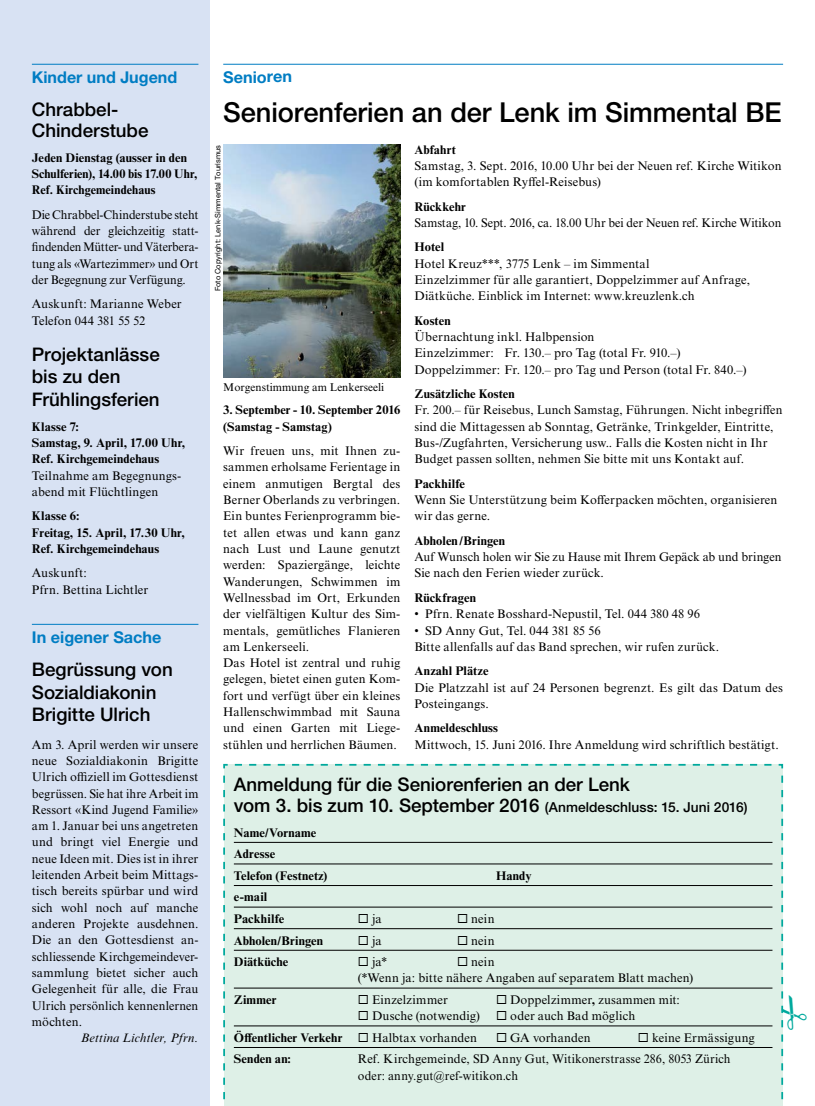
<style>
.page{position:relative;width:815px;height:1106px;background:#fff}
.page>*{position:absolute;margin:0;border:0;box-sizing:border-box;transform-origin:0 0}
.t1{font:500 27.5px "Helvetica Neue LT Pro";color:#000}
.t2{font:500 18.75px/22.5px "Helvetica Neue LT Pro";color:#000}
.t3{font:700 16.25px "Helvetica Neue LT Pro";color:#007dc3}
.t4{font:500 13.75px "Helvetica Neue LT Pro";letter-spacing:.005em;color:#000}
.t5{font:12.5px/16.2px "Times NRMT Pro";letter-spacing:.01em;color:#000}
.t6{font:700 12.5px/16.2px "Times NRMT Pro";letter-spacing:.01em;color:#000}
.t7{font:italic 12.5px "Times NRMT Pro";letter-spacing:.01em;color:#000}
.t8{font:11.25px "Times NRMT Pro";color:#000}
.t9{font:7.5px "Helvetica Neue LT Pro";color:#000}
.s1{font-size:18.75px}
.s2{font-weight:700}
.s3{font-weight:400}
</style>
<div class="page">
<div style="left:0;top:0;width:209px;height:1106px;background:#d8e2f3"></div>
<hr style="left:32px;top:64px;width:166px;height:1px;background:#007dc3">
<hr style="left:223px;top:64px;width:560px;height:1px;background:#007dc3">
<img style="left:223px;top:145px;width:177px;height:232px">
<div style="left:223px;top:763px;width:561px;height:343px;background:#def0e7"></div>
<hr style="left:234px;top:842px;width:538px;height:1px;background:#000">
<hr style="left:234px;top:863px;width:538px;height:1px;background:#000">
<hr style="left:234px;top:885px;width:538px;height:1px;background:#000">
<hr style="left:234px;top:906px;width:538px;height:1px;background:#000">
<hr style="left:234px;top:928px;width:538px;height:1px;background:#000">
<hr style="left:234px;top:949px;width:538px;height:1px;background:#000">
<hr style="left:234px;top:987px;width:538px;height:1px;background:#000">
<hr style="left:234px;top:1025px;width:538px;height:1px;background:#000">
<hr style="left:234px;top:1047px;width:538px;height:1px;background:#000">
<hr style="left:32px;top:624px;width:166px;height:1px;background:#007dc3">
<svg style="left:468px;top:923px;width:13px;height:1px"></svg>
<svg style="left:369px;top:944px;width:13px;height:1px"></svg>
<svg style="left:468px;top:944px;width:13px;height:1px"></svg>
<svg style="left:369px;top:966px;width:13px;height:1px"></svg>
<svg style="left:468px;top:966px;width:13px;height:1px"></svg>
<svg style="left:369px;top:1004px;width:13px;height:1px"></svg>
<svg style="left:507px;top:1004px;width:13px;height:1px"></svg>
<svg style="left:369px;top:1020px;width:13px;height:1px"></svg>
<svg style="left:507px;top:1020px;width:13px;height:1px"></svg>
<svg style="left:369px;top:1041px;width:13px;height:1px"></svg>
<svg style="left:507px;top:1041px;width:13px;height:1px"></svg>
<svg style="left:649px;top:1041px;width:12px;height:1px"></svg>
<svg style="left:780px;top:772px;width:4px;height:334px"></svg>
<h3 class="t3" style="left:32px;top:66px;width:147px">Kinder und Jugend</h3>
<h2 class="t2" style="left:32px;top:99px;width:118px;line-height:21.2px">Chrabbel-<br>Chinderstube</h2>
<p class="t6" style="left:32px;top:149px;width:167px">Jeden Dienstag (ausser in den<br>Schulferien), 14.00 bis 17.00 Uhr,<br>Ref. Kirchgemeindehaus</p>
<p class="t5" style="left:32px;top:207px;width:168px;text-align:justify">Die Chrabbel-Chinderstube steht während der gleichzeitig statt&shy;findenden Mütter- und Väterbera&shy;tung als «Wartezimmer» und Ort der Begegnung zur Verfügung.</p>
<p class="t5" style="left:32px;top:297px;width:151px">Auskunft: Marianne Weber<br>Telefon 044 381 55 52</p>
<h2 class="t2" style="left:32px;top:342px;width:129px">Projektanlässe bis zu den<br>Frühlingsferien</h2>
<p class="t6" style="left:32px;top:418px;width:155px">Klasse 7:<br>Samstag, 9. April, 17.00 Uhr,<br>Ref. Kirchgemeindehaus</p>
<p class="t5" style="left:32px;top:468px;width:151px">Teilnahme am Begegnungs&shy;abend mit Flüchtlingen</p>
<p class="t6" style="left:32px;top:508px;width:155px">Klasse 6:<br>Freitag, 15. April, 17.30 Uhr,<br>Ref. Kirchgemeindehaus</p>
<p class="t5" style="left:32px;top:566px;width:118px">Auskunft:<br>Pfrn. Bettina Lichtler</p>
<h3 class="t3" style="left:32px;top:626px;width:131px">In eigener Sache</h3>
<h2 class="t2" style="left:32px;top:658px;width:142px">Begrüssung von<br>Sozialdiakonin<br>Brigitte Ulrich</h2>
<p class="t5" style="left:32px;top:737px;width:168px;text-align:justify">Am 3. April werden wir unsere neue Sozialdiakonin Brigitte Ulrich offiziell im Gottesdienst begrüssen. Sie hat ihre Arbeit im Ressort «Kind Jugend Familie» am 1. Januar bei uns angetreten und bringt viel Energie und neue Ideen mit. Dies ist in ihrer leitenden Arbeit beim Mittags&shy;tisch bereits spürbar und wird sich wohl noch auf manche anderen Projekte ausdehnen.<br>Die an den Gottesdienst an&shy;schliessende Kirchgemeindever&shy;sammlung bietet sicher auch Gelegenheit für alle, die Frau Ulrich persönlich kennenlernen möchten.</p>
<p class="t7" style="left:81px;top:1030px;width:119px">Bettina Lichtler, Pfrn.</p>
<h3 class="t3" style="left:223px;top:66px;width:70px">Senioren</h3>
<h1 class="t1" style="left:223px;top:96px;width:560px">Seniorenferien an der Lenk im Simmental BE</h1>
<p class="t6" style="left:415px;top:141px;width:43px">Abfahrt</p>
<p class="t5" style="left:415px;top:158px;width:369px">Samstag, 3. Sept. 2016, 10.00 Uhr bei der Neuen ref. Kirche Witikon (im komfortablen Ryffel-Reisebus)</p>
<p class="t6" style="left:415px;top:198px;width:53px">Rückkehr</p>
<p class="t5" style="left:415px;top:215px;width:368px">Samstag, 10. Sept. 2016, ca. 18.00 Uhr bei der Neuen ref. Kirche Witikon</p>
<p class="t6" style="left:415px;top:239px;width:31px">Hotel</p>
<p class="t5" style="left:415px;top:256px;width:337px">Hotel Kreuz***, 3775 Lenk – im Simmental<br>Einzelzimmer für alle garantiert, Doppelzimmer auf Anfrage,<br>Diätküche. Einblick im Internet: www.kreuzlenk.ch</p>
<p class="t6" style="left:415px;top:312px;width:38px">Kosten</p>
<p class="t5" style="left:415px;top:329px;width:333px">Übernachtung inkl. Halbpension<br>Einzelzimmer: Fr. 130.– pro Tag (total Fr. 910.–)<br>Doppelzimmer: Fr. 120.– pro Tag und Person (total Fr. 840.–)</p>
<p class="t6" style="left:415px;top:386px;width:102px">Zusätzliche Kosten</p>
<p class="t5" style="left:415px;top:403px;width:369px">Fr. 200.– für Reisebus, Lunch Samstag, Führungen. Nicht inbegriffen sind die Mittagessen ab Sonntag, Getränke, Trinkgelder, Eintritte, Bus-/Zugfahrten, Versicherung usw.. Falls die Kosten nicht in Ihr Budget passen sollten, nehmen Sie bitte mit uns Kontakt auf.</p>
<p class="t6" style="left:415px;top:475px;width:52px">Packhilfe</p>
<p class="t5" style="left:415px;top:492px;width:364px">Wenn Sie Unterstützung beim Kofferpacken möchten, organisieren wir das gerne.</p>
<p class="t6" style="left:415px;top:533px;width:92px">Abholen/Bringen</p>
<p class="t5" style="left:415px;top:549px;width:369px">Auf Wunsch holen wir Sie zu Hause mit Ihrem Gepäck ab und bringen<br>Sie nach den Ferien wieder zurück.</p>
<p class="t6" style="left:415px;top:590px;width:63px">Rückfragen</p>
<p class="t5" style="left:415px;top:606px;width:287px">• Pfrn. Renate Bosshard-Nepustil, Tel. 044 380 48 96</p>
<p class="t5" style="left:415px;top:623px;width:306px">• SD Anny Gut, Tel. 044 381 85 56<br>Bitte allenfalls auf das Band sprechen, wir rufen zurück.</p>
<p class="t6" style="left:415px;top:663px;width:75px">Anzahl Plätze</p>
<p class="t5" style="left:415px;top:680px;width:370px">Die Platzzahl ist auf 24 Personen begrenzt. Es gilt das Datum des<br>Posteingangs.</p>
<p class="t6" style="left:415px;top:720px;width:85px">Anmeldeschluss</p>
<p class="t5" style="left:415px;top:737px;width:366px">Mittwoch, 15. Juni 2016. Ihre Anmeldung wird schriftlich bestätigt.</p>
<h2 class="t2" style="left:234px;top:773px;width:398px">Anmeldung für die Seniorenferien an der Lenk</h2>
<p class="t4" style="left:234px;top:799px;width:515px"><span class="s1">vom 3. bis zum 10. September 2016</span> (Anmeldeschluss: 15. Juni 2016)</p>
<p class="t6" style="left:234px;top:822px;width:95px;line-height:21.5px">Name/Vorname<br>Adresse<br>Telefon (Festnetz)</p>
<p class="t9" style="left:213px;top:291px;width:148px;rotate:-90deg">Foto Copyright: Lenk-Simmental Tourismus</p>
<p class="t8" style="left:223px;top:380px;width:163px">Morgenstimmung am Lenkerseeli</p>
<p class="t6" style="left:223px;top:402px;width:179px">3. September - 10. September 2016 (Samstag - Samstag)</p>
<p class="t5" style="left:223px;top:443px;width:179px">Wir freuen uns, mit Ihnen zu&shy;sammen erholsame Ferientage in einem anmutigen Bergtal des<br>Berner Oberlands zu verbringen.<br>Ein buntes Ferienprogramm bie&shy;tet allen etwas und kann ganz nach Lust und Laune genutzt werden: Spaziergänge, leichte<br>Wanderungen, Schwimmen im<br>Wellnessbad im Ort, Erkunden der vielfältigen Kultur des Sim&shy;mentals, gemütliches Flanieren am Lenkerseeli.<br>Das Hotel ist zentral und ruhig gelegen, bietet einen guten Kom&shy;fort und verfügt über ein kleines<br>Hallenschwimmbad mit Sauna und einen Garten mit Liege&shy;stühlen und herrlichen Bäumen.</p>
<p class="t6" style="left:496px;top:867px;width:37px">Handy</p>
<p class="t6" style="left:234px;top:886px;width:52px;line-height:21.5px">e-mail<br>Packhilfe</p>
<p class="t5" style="left:358px;top:911px;width:25px">◻ ja</p>
<p class="t5" style="left:457px;top:911px;width:39px">◻ nein</p>
<p class="t6" style="left:234px;top:932px;width:91px">Abholen/Bringen</p>
<p class="t5" style="left:358px;top:932px;width:25px">◻ja</p>
<p class="t5" style="left:457px;top:932px;width:39px">◻ nein</p>
<p class="t6" style="left:234px;top:954px;width:56px">Diätküche</p>
<p class="t5" style="left:358px;top:954px;width:31px">◻ ja*</p>
<p class="t5" style="left:358px;top:954px;width:337px;text-indent:99px">◻ nein<br>(*Wenn ja: bitte nähere Angaben auf separatem Blatt machen)</p>
<p class="t6" style="left:234px;top:991px;width:44px">Zimmer</p>
<p class="t5" style="left:358px;top:992px;width:91px">◻ Einzelzimmer</p>
<p class="t5" style="left:496px;top:992px;width:185px">◻ Doppelzimmer<span class="s2">,</span> zusammen mit:</p>
<p class="t5" style="left:358px;top:1008px;width:124px">◻ Dusche (notwendig)</p>
<p class="t5" style="left:496px;top:1008px;width:141px">◻ oder auch Bad möglich</p>
<p class="t6" style="left:234px;top:1029px;width:245px">Öffentlicher Verkehr ◻ <span class="s3">Halbtax vorhanden</span></p>
<p class="t5" style="left:496px;top:1030px;width:96px">◻ GA vorhanden</p>
<p class="t5" style="left:638px;top:1030px;width:118px">◻ keine Ermässigung</p>
<p class="t6" style="left:234px;top:1051px;width:59px">Senden an:</p>
<p class="t5" style="left:358px;top:1051px;width:374px">Ref. Kirchgemeinde, SD Anny Gut, Witikonerstrasse 286, 8053 Zürich oder: anny.gut@ref-witikon.ch</p>
</div>
